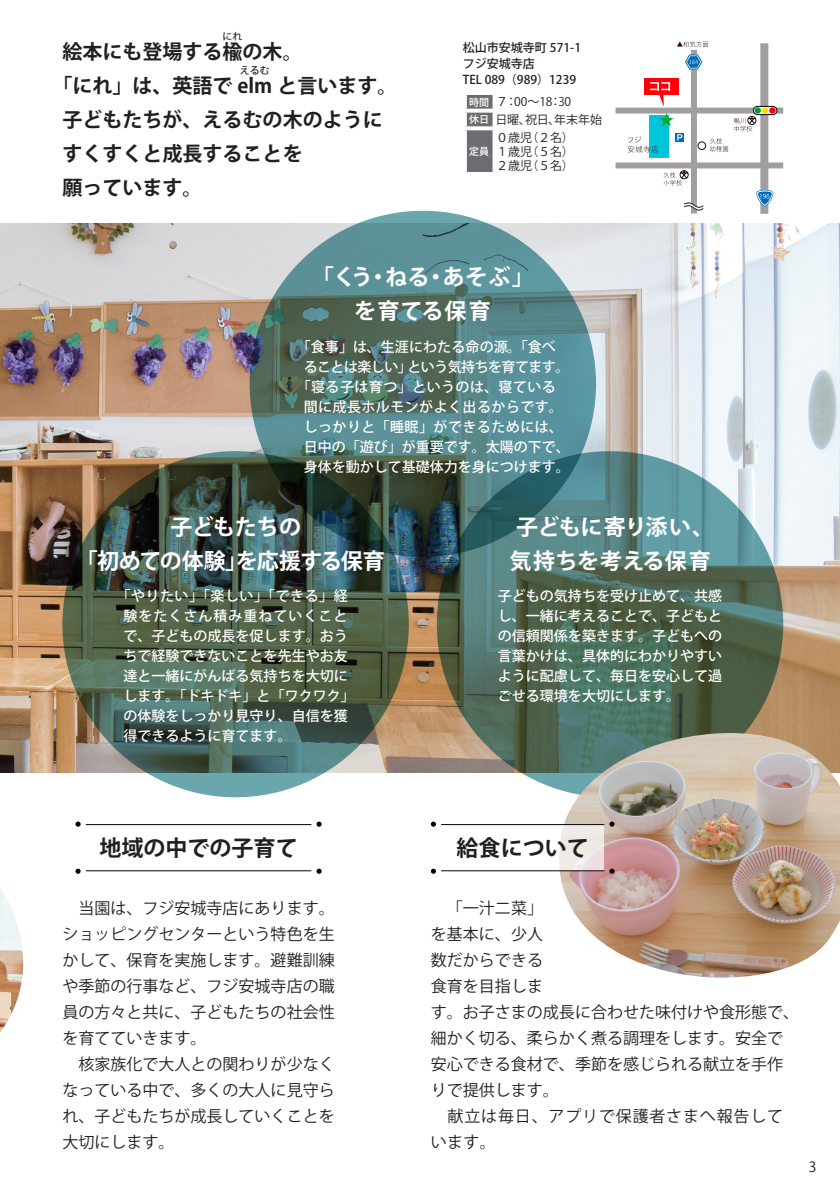
<style>
.page{position:relative;width:840px;height:1191px;background:#fff}
.page>*{position:absolute;margin:0;border:0;box-sizing:border-box;transform-origin:0 0}
.t1{font:700 22px/34px "Koz Go Pro";letter-spacing:-.01em;color:#fff;text-align:center}
.t2{font:700 22px/34px "Koz Go Pro";letter-spacing:.01em;color:#fff;text-align:center}
.t3{font:700 22px/34px "Koz Go Pro";letter-spacing:.04em;color:#fff;text-align:center}
.t4{font:700 22px "Koz Go Pro";color:#231f20}
.t5{font:700 20px/34px "Koz Go Pro";color:#231f20}
.t6{font:16px/26px "Koz Go Pro";color:#231f20}
.t7{font:500 14px/20px "Koz Go Pro";color:#fff}
.t8{font:500 14px "Koz Go Pro";letter-spacing:.03em;color:#fff}
.t9{font:500 14px "Koz Go Pro";letter-spacing:-.04em;color:#fff}
.t10{font:500 14px "Koz Go Pro";letter-spacing:.035em;color:#fff}
.t11{font:14px "Koz Go Pro";color:#231f20}
.t12{font:12px/14px "Koz Go Pro";color:#231f20}
.t13{font:500 12px/16px "Koz Go Pro";color:#231f20}
.t14{font:700 10px "Koz Go Pro";color:#231f20}
.t15{font:500 10px "Koz Go Pro";color:#fff}
.s1{font-weight:500;font-size:10px;color:#fff}
</style>
<div class="page">
<img style="left:0;top:223px;width:839px;height:549px">
<img style="left:0;top:888px;width:24px;height:144px">
<svg style="left:249px;top:211px;width:346px;height:346px;background:#517a79"></svg>
<svg style="left:62px;top:451px;width:346px;height:346px;background:#445b4d"></svg>
<svg style="left:436px;top:451px;width:346px;height:346px;background:#4e7064"></svg>
<img style="left:556px;top:733px;width:283px;height:245px">
<div style="left:615px;top:108px;width:167px;height:6px;background:#9f9f9f"></div>
<div style="left:760px;top:43px;width:8px;height:171px;background:#9f9f9f"></div>
<svg style="left:753px;top:106px;width:23px;height:9px"></svg>
<div style="left:752px;top:106px;width:24px;height:9px;border:1px solid #000;border-radius:4px"></div>
<div style="left:754px;top:107px;width:6px;height:7px;background:#009a3b;border-radius:50%"></div>
<svg style="left:761px;top:107px;width:6px;height:7px"></svg>
<svg style="left:768px;top:107px;width:7px;height:7px"></svg>
<div style="left:643px;top:78px;width:35px;height:17px;background:#ff0009"></div>
<div style="left:674px;top:133px;width:9px;height:9px;background:#006bb9"></div>
<svg style="left:677px;top:134px;width:5px;height:6px"></svg>
<svg style="left:650px;top:82px;width:19px;height:25px"></svg>
<div style="left:690px;top:50px;width:6px;height:163px;background:#9f9f9f"></div>
<svg style="left:684px;top:201px;width:19px;height:10px"></svg>
<div style="left:615px;top:162px;width:167px;height:6px;background:#9f9f9f"></div>
<svg style="left:756px;top:190px;width:17px;height:16px"></svg>
<svg style="left:734px;top:116px;width:22px;height:15px"></svg>
<svg style="left:677px;top:41px;width:30px;height:6px"></svg>
<svg style="left:663px;top:170px;width:25px;height:16px"></svg>
<div style="left:649px;top:115px;width:19px;height:42px;background:#00c5da"></div>
<svg style="left:627px;top:136px;width:30px;height:17px"></svg>
<svg style="left:659px;top:113px;width:14px;height:13px"></svg>
<svg style="left:685px;top:54px;width:17px;height:16px"></svg>
<div style="left:697px;top:141px;width:8px;height:9px;border:1px solid #220e0c;border-radius:50%"></div>
<svg style="left:710px;top:138px;width:17px;height:14px"></svg>
<hr style="left:86px;top:870px;width:225px;height:1px;background:#030303">
<svg style="left:75px;top:868px;width:6px;height:5px"></svg>
<svg style="left:316px;top:868px;width:5px;height:5px"></svg>
<hr style="left:86px;top:824px;width:225px;height:1px;background:#030303">
<svg style="left:75px;top:821px;width:6px;height:5px"></svg>
<svg style="left:316px;top:821px;width:5px;height:5px"></svg>
<div style="left:441px;top:824px;width:162px;height:47px;background:linear-gradient(to right,#fff,#f2ece9)"></div>
<hr style="left:441px;top:870px;width:163px;height:1px;background:#030303">
<svg style="left:430px;top:868px;width:5px;height:5px"></svg>
<svg style="left:609px;top:868px;width:5px;height:5px"></svg>
<hr style="left:441px;top:824px;width:163px;height:1px;background:#030303">
<svg style="left:430px;top:821px;width:5px;height:5px"></svg>
<svg style="left:609px;top:821px;width:5px;height:5px"></svg>
<svg style="left:466px;top:95px;width:27px;height:77px;background:#737477"></svg>
<hr style="left:492px;top:130px;width:1px;height:42px;background:#fff">
<svg style="left:465px;top:109px;width:28px;height:4px"></svg>
<svg style="left:465px;top:126px;width:28px;height:4px"></svg>
<p class="t14" style="left:222px;top:30px;width:21px">にれ</p>
<p class="t5" style="left:52px;top:70px;width:346px">「にれ」は、英語で elm と言います。</p>
<p class="t5" style="left:62px;top:36px;width:242px">絵本にも登場する楡の木。</p>
<p class="t14" style="left:240px;top:64px;width:31px">えるむ</p>
<p class="t5" style="left:62px;top:104px;width:321px">子どもたちが、えるむの木のようにすくすくと成長することを<br>願っています。</p>
<p class="t13" style="left:462px;top:40px;width:120px">松山市安城寺町 571-1フジ安城寺店<br>TEL 089（989）1239</p>
<p class="t12" style="left:469px;top:93px;width:135px;line-height:17.6px"><span class="s1">時間</span> ７:00～18:30<br><span class="s1">休日</span> 日曜、祝日、年末年始</p>
<p class="t15" style="left:469px;top:145px;width:21px">定員</p>
<p class="t12" style="left:496px;top:131px;width:79px;text-align:justify">０歳児（２名）１歳児（５名）２歳児（５名）</p>
<h1 class="t3" style="left:312px;top:261px;width:223px">「くう・ねる・あそぶ」を育てる保育</h1>
<p class="t7" style="left:296px;top:337px;width:260px">「食事」は、生涯にわたる命の源。「食べ</p>
<p class="t9" style="left:303px;top:357px;width:267px">ることは楽しい」という気持ちを育てます。</p>
<p class="t8" style="left:296px;top:377px;width:260px">「寝る子は育つ」というのは、寝ている</p>
<p class="t8" style="left:303px;top:398px;width:260px">間に成長ホルモンがよく出るからです。</p>
<p class="t10" style="left:303px;top:418px;width:260px">しっかりと「睡眠」ができるためには、</p>
<p class="t7" style="left:303px;top:437px;width:267px">日中の「遊び」が重要です。太陽の下で、</p>
<p class="t7" style="left:303px;top:457px;width:267px">身体を動かして基礎体力を身につけます。</p>
<h1 class="t1" style="left:76px;top:511px;width:310px">子どもたちの<br>「初めての体験」を応援する保育</h1>
<h1 class="t2" style="left:509px;top:511px;width:206px">子どもに寄り添い、気持ちを考える保育</h1>
<p class="t7" style="left:123px;top:587px;width:233px;text-indent:-7px">「やりたい」「楽しい」「できる」経験をたくさん積み重ねていくことで、子どもの成長を促します。おうちで経験できないことを先生やお友達と一緒にがんばる気持ちを大切にします。「ドキドキ」と「ワクワク」の体験をしっかり見守り、自信を獲得できるように育てます。</p>
<p class="t7" style="left:497px;top:587px;width:225px;text-align:justify">子どもの気持ちを受け止めて、共感し、一緒に考えることで、子どもとの信頼関係を築きます。子どもへの言葉かけは、具体的にわかりやすいように配慮して、毎日を安心して過ごせる環境を大切にします。</p>
<h1 class="t4" style="left:99px;top:834px;width:200px">地域の中での子育て</h1>
<h1 class="t4" style="left:456px;top:834px;width:133px">給食について</h1>
<p class="t6" style="left:62px;top:895px;width:273px">　当園は、フジ安城寺店にあります。ショッピングセンターという特色を生かして、保育を実施します。避難訓練や季節の行事など、フジ安城寺店の職員の方々と共に、子どもたちの社会性を育てていきます。<br>　核家族化で大人との関わりが少なくなっている中で、多くの大人に見守られ、子どもたちが成長していくことを大切にします。</p>
<p class="t6" style="left:430px;top:895px;width:369px">　「一汁二菜」<br>を基本に、少人<br>数だからできる<br>食育を目指しま<br>す。お子さまの成長に合わせた味付けや食形態で、細かく切る、柔らかく煮る調理をします。安全で安心できる食材で、季節を感じられる献立を手作りで提供します。<br>　献立は毎日、アプリで保護者さまへ報告しています。</p>
<p class="t11" style="left:808px;top:1157px;width:9px">3</p>
</div>
